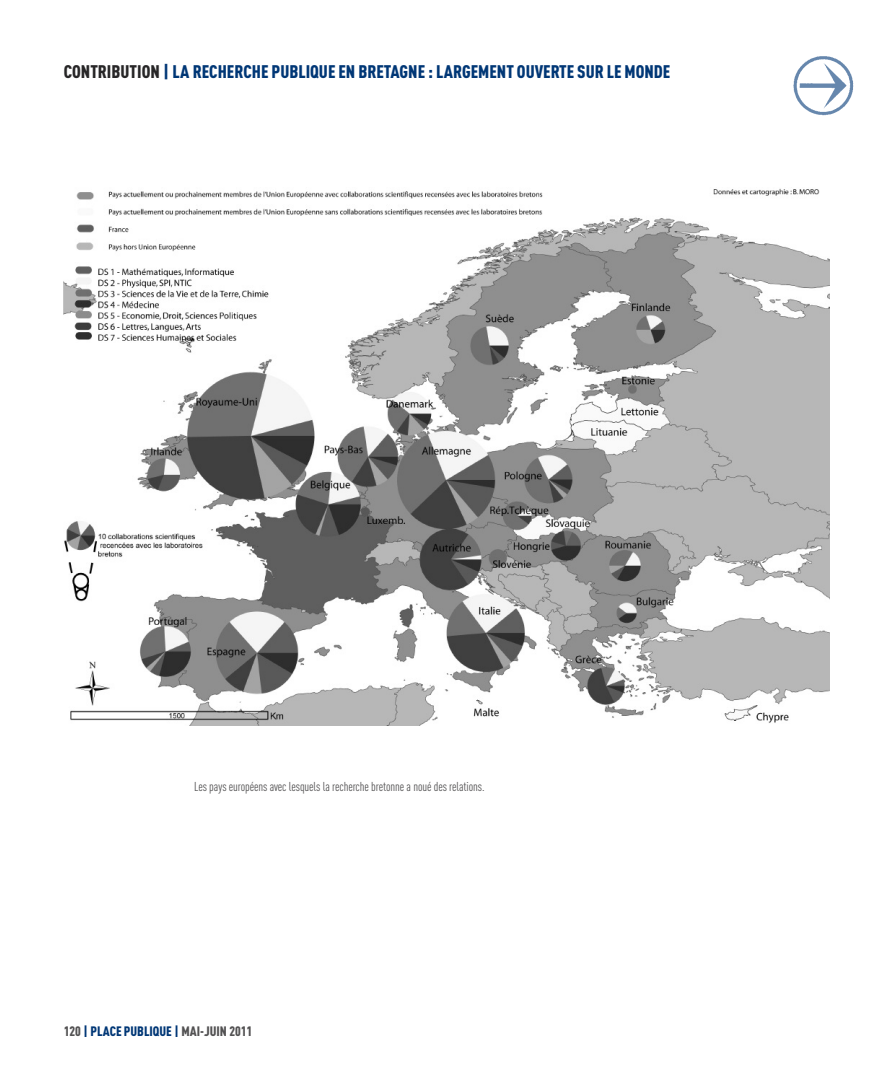
<style>
.page{position:relative;width:893px;height:1085px;background:#fff}
.page>*{position:absolute;margin:0;border:0;box-sizing:border-box;transform-origin:0 0}
.t1{font:900 18px "DIN Cond";color:#003776}
.t2{font:900 13.5px "DIN Cond";color:#525152}
.t3{font:12.75px "DIN Cond";letter-spacing:-.01em;color:#525152}
.s1{color:#272627}
.s2{color:#003776}
</style>
<div class="page">
<img style="left:793px;top:56px;width:61px;height:60px">
<img style="left:64px;top:188px;width:765px;height:537px">
<p class="t1" style="left:64px;top:60px;width:608px"><span class="s1">CONTRIBUTION</span> | LA RECHERCHE PUBLIQUE EN BRETAGNE : LARGEMENT OUVERTE SUR LE MONDE</p>
<p class="t3" style="left:194px;top:778px;width:292px">Les pays européens avec lesquels la recherche bretonne a noué des relations.</p>
<p class="t2" style="left:64px;top:1022px;width:190px">120 <span class="s2">| PLACE PUBLIQUE |</span> MAI-JUIN 2011</p>
</div>
